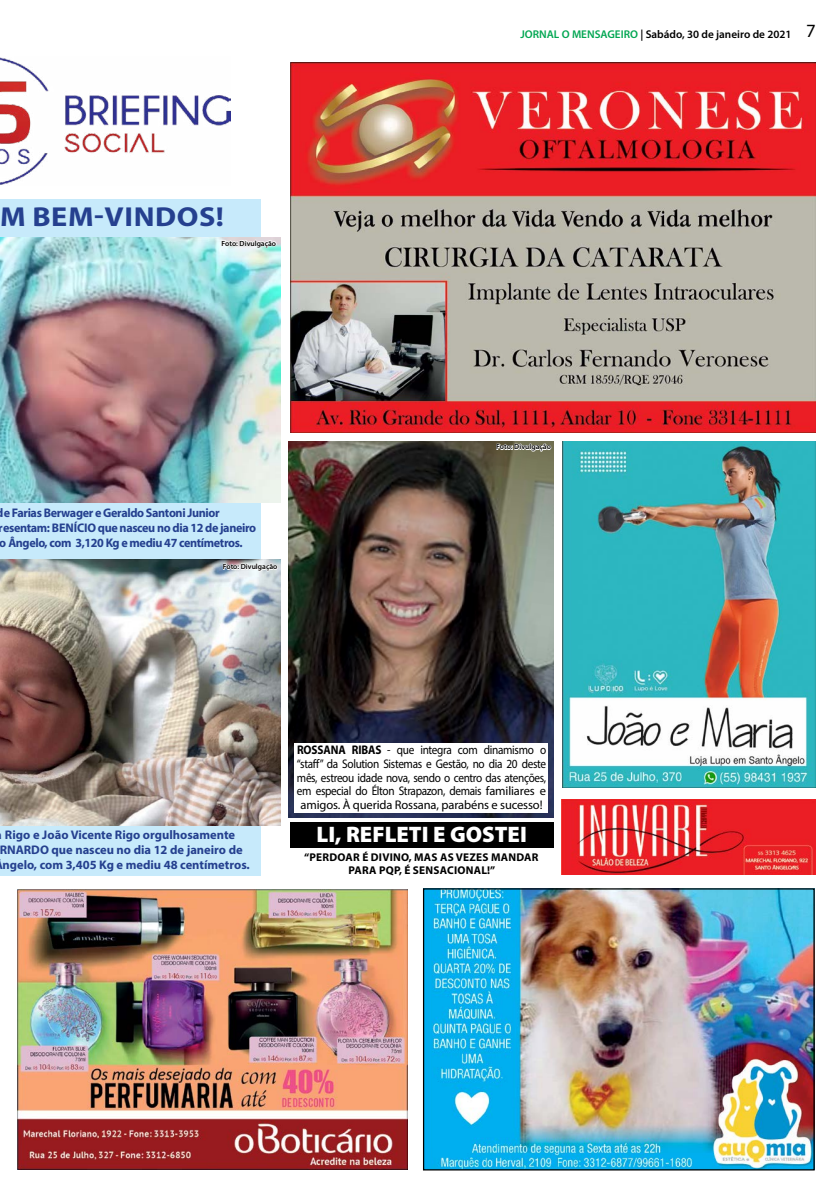
<style>
.page{position:relative;width:833px;height:1188px;background:#fff}
.page>*{position:absolute;margin:0;border:0;box-sizing:border-box;transform-origin:0 0}
.t1{font:700 27.5px "Myriad Pro";letter-spacing:.02em;color:#25408f;scale:1.1 1}
.t2{font:900 22.5px "Myriad Pro";color:#fff}
.t3{font:700 12.5px/15px "Myriad Pro";letter-spacing:-.015em;color:#25408f}
.t4{font:12.5px/13.8px "Myriad Pro";letter-spacing:-.01em;color:#000;text-align:justify;scale:.9 1}
.t5{font:700 11.25px/13.8px "Myriad Pro";letter-spacing:.02em;color:#000;text-align:center}
.t6{font:600 11.25px "Myriad Pro";color:#000}
.t7{font:600 7.5px "Myriad Pro";color:#000}
.s1{color:#00a651}
.s2{font-weight:400;font-size:18.75px}
.s3{font-weight:700}
</style>
<div class="page">
<img style="left:425px;top:890px;width:387px;height:278px">
<div style="left:423px;top:888px;width:391px;height:282px;border:1px solid #000"></div>
<img style="left:18px;top:889px;width:390px;height:279px">
<img style="left:561px;top:799px;width:254px;height:75px">
<img style="left:0;top:57px;width:230px;height:128px">
<img style="left:290px;top:63px;width:526px;height:369px">
<img style="left:562px;top:441px;width:253px;height:346px">
<div style="left:290px;top:821px;width:263px;height:26px;background:#000"></div>
<img style="left:289px;top:441px;width:264px;height:375px">
<div style="left:294px;top:742px;width:254px;height:70px;background:#fff"></div>
<svg style="left:495px;top:441px;width:56px;height:18px"></svg>
<div style="left:0;top:199px;width:261px;height:676px;background:#c7eafb"></div>
<img style="left:0;top:559px;width:280px;height:265px">
<img style="left:0;top:237px;width:280px;height:265px">
<svg style="left:221px;top:237px;width:55px;height:19px"></svg>
<svg style="left:222px;top:559px;width:56px;height:20px"></svg>
<h1 class="t1" style="left:0;top:199px;width:205px">M BEM-VINDOS!</h1>
<p class="t7" style="left:222px;top:238px;width:56px">Foto: Divulgação</p>
<p class="t6" style="left:520px;top:27px;width:297px"><span class="s1">JORNAL O MENSAGEIRO</span> | Sabádo, 30 de janeiro de 2021 <span class="s2">7</span></p>
<p class="t3" style="left:-3px;top:505px;width:261px">de Farias Berwager e Geraldo Santoni Junior resentam: BENÍCIO que nasceu no dia 12 de janeiro o Ângelo, com 3,120 Kg e mediu 47 centímetros.</p>
<p class="t7" style="left:223px;top:561px;width:56px">Foto: Divulgação</p>
<p class="t7" style="left:496px;top:442px;width:56px">Foto: Divulgação</p>
<p class="t3" style="left:0;top:826px;width:252px;text-indent:5px">Rigo e João Vicente Rigo orgulhosamente<br>RNARDO que nasceu no dia 12 de janeiro de ngelo, com 3,405 Kg e mediu 48 centímetros.</p>
<p class="t4" style="left:297px;top:742px;width:278px"><span class="s3">ROSSANA RIBAS</span> - que integra com dinamismo o “staff” da Solution Sistemas e Gestão, no dia 20 deste mês, estreou idade nova, sendo o centro das atenções, em especial do Élton Strapazon, demais familiares e amigos. À querida Rossana, parabéns e sucesso!</p>
<h2 class="t2" style="left:316px;top:819px;width:212px">LI, REFLETI E GOSTEI</h2>
<p class="t5" style="left:304px;top:849px;width:236px">“PERDOAR É DIVINO, MAS AS VEZES MANDAR<br>PARA PQP, É SENSACIONAL!”</p>
</div>
